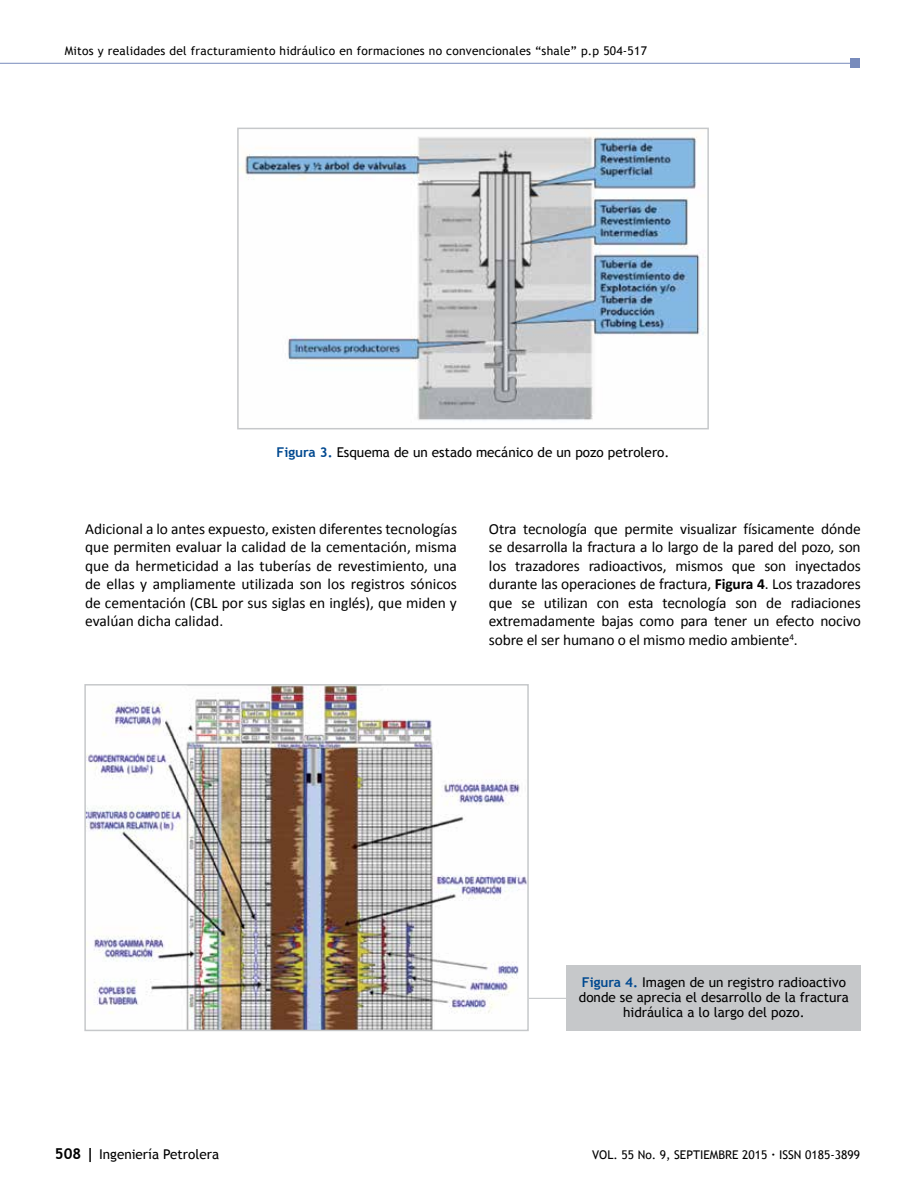
<style>
.page{position:relative;width:915px;height:1191px;background:#fff}
.page>*{position:absolute;margin:0;border:0;box-sizing:border-box;transform-origin:0 0}
.t1{font:15.45px/18.6px "Calibri";letter-spacing:-.01em;color:#000;text-align:justify}
.t2{font:13.5px/15px "Trebuchet MS";color:#000;text-align:center}
.t3{font:12px "Trebuchet MS";letter-spacing:.02em;color:#000}
.t4{font:12px "Trebuchet MS";color:#000}
.s1{font-weight:700;color:#004990}
.s2{font-weight:700}
.s3{font-weight:700;font-size:15px}
</style>
<div class="page">
<hr style="left:0;top:63px;width:854px;height:1px;background:#788bbc">
<div style="left:850px;top:59px;width:9px;height:9px;background:#788bbc"></div>
<div style="left:566px;top:965px;width:294px;height:66px;background:#c6c8ca"></div>
<img style="left:240px;top:136px;width:464px;height:285px">
<div style="left:237px;top:128px;width:471px;height:301px;border:2px solid #c6c8ca"></div>
<img style="left:87px;top:687px;width:438px;height:341px">
<div style="left:84px;top:684px;width:444px;height:347px;border:2px solid #c6c8ca"></div>
<hr style="left:528px;top:997px;width:38px;height:2px;background:#c6c8ca">
<p class="t3" style="left:65px;top:44px;width:583px">Mitos y realidades del fracturamiento hidráulico en formaciones no convencionales “shale” p.p 504-517</p>
<p class="t2" style="left:276px;top:445px;width:394px"><span class="s1">Figura 3.</span> Esquema de un estado mecánico de un pozo petrolero.</p>
<p class="t1" style="left:85px;top:519px;width:373px">Adicional a lo antes expuesto, existen diferentes tecnologías que permiten evaluar la calidad de la cementación, misma que da hermeticidad a las tuberías de revestimiento, una de ellas y ampliamente utilizada son los registros sónicos de cementación (CBL por sus siglas en inglés), que miden y evalúan dicha calidad.</p>
<p class="t1" style="left:489px;top:519px;width:373px">Otra tecnología que permite visualizar físicamente dónde se desarrolla la fractura a lo largo de la pared del pozo, son los trazadores radioactivos, mismos que son inyectados durante las operaciones de fractura, <span class="s2">Figura 4</span>. Los trazadores que se utilizan con esta tecnología son de radiaciones extremadamente bajas como para tener un efecto nocivo sobre el ser humano o el mismo medio ambiente<sup>4</sup>.</p>
<p class="t2" style="left:55px;top:1146px;width:166px"><span class="s3">508 |</span> Ingeniería Petrolera</p>
<p class="t2" style="left:578px;top:975px;width:271px"><span class="s1">Figura 4.</span> Imagen de un registro radioactivo donde se aprecia el desarrollo de la fractura hidráulica a lo largo del pozo.</p>
<p class="t4" style="left:592px;top:1147px;width:269px">VOL. 55 No. 9, SEPTIEMBRE 2015 <span class="s2">·</span> ISSN 0185-3899</p>
</div>
